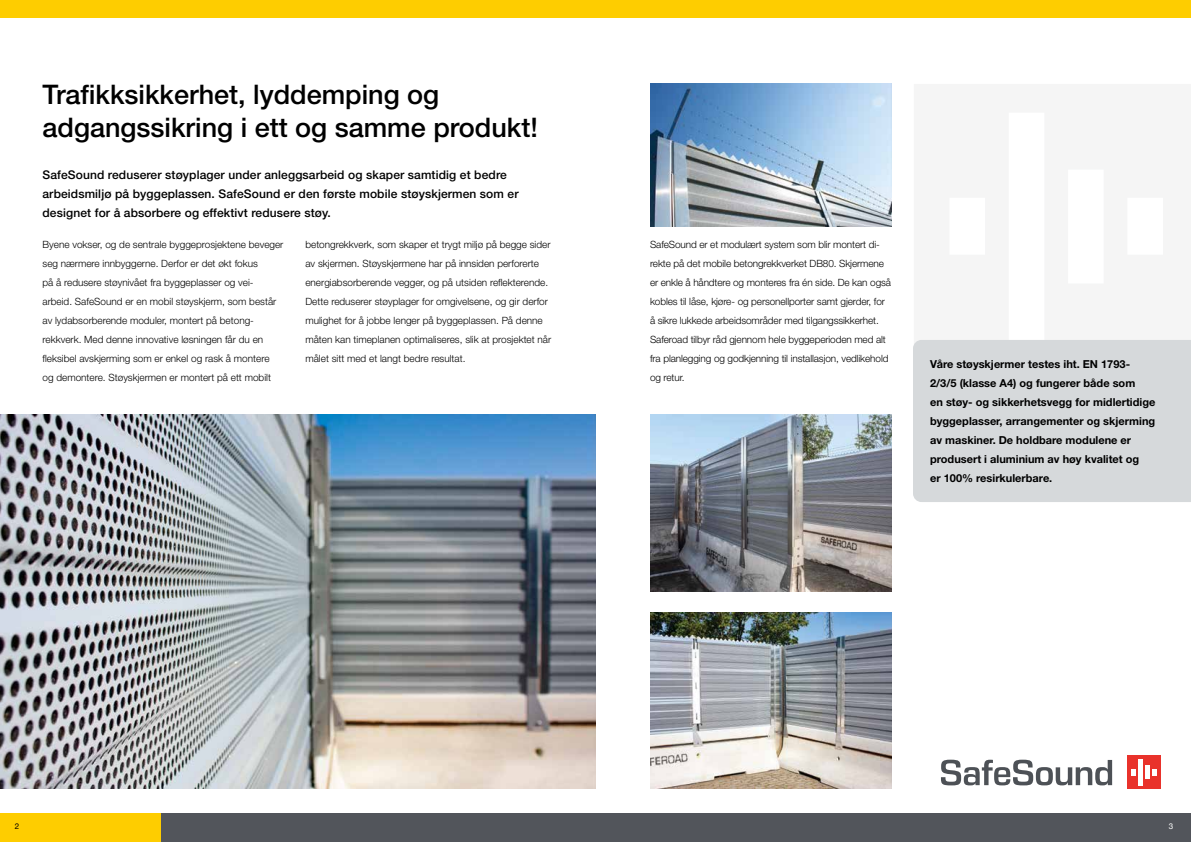
<style>
.page{position:relative;width:1191px;height:842px;background:#fff}
.page>*{position:absolute;margin:0;border:0;box-sizing:border-box;transform-origin:0 0}
.t1{font:500 27px/32.4px "Helvetica Neue LT Std";color:#000}
.t2{font:500 12px/19px "Helvetica Neue LT Std";letter-spacing:.01em;color:#000}
.t3{font:700 11px/19px "Helvetica Neue LT Std";color:#000}
.t4{font:300 10px/19px "Helvetica Neue LT Std";color:#000}
.t5{font:8px "Helvetica Neue";color:#000}
.t6{font:8px "Helvetica Neue";color:#fff}
</style>
<div class="page">
<div style="left:913px;top:340px;width:278px;height:162px;background:#d6d9db"></div>
<img style="left:0;top:415px;width:595px;height:374px">
<img style="left:650px;top:84px;width:241px;height:142px">
<img style="left:650px;top:415px;width:241px;height:176px">
<img style="left:650px;top:612px;width:241px;height:177px">
<svg style="left:941px;top:760px;width:171px;height:25px"></svg>
<div style="left:1127px;top:755px;width:33px;height:34px;background:#e9322b"></div>
<svg style="left:1152px;top:769px;width:4px;height:6px"></svg>
<hr style="left:1145px;top:765px;width:4px;height:14px;background:#fff">
<hr style="left:1138px;top:759px;width:4px;height:27px;background:#fff">
<svg style="left:1131px;top:769px;width:4px;height:6px"></svg>
<div style="left:0;top:813px;width:162px;height:29px;background:#fecd00"></div>
<div style="left:162px;top:813px;width:1029px;height:29px;background:#52555b"></div>
<div style="left:0;top:0;width:1191px;height:18px;background:#fecd00"></div>
<h1 class="t1" style="left:43px;top:78px;width:497px">Trafikksikkerhet, lyddemping og adgangssikring i ett og samme produkt!</h1>
<p class="t2" style="left:43px;top:165px;width:477px">SafeSound reduserer støyplager under anleggsarbeid og skaper samtidig et bedre arbeidsmiljø på byggeplassen. SafeSound er den første mobile støyskjermen som er designet for å absorbere og effektivt redusere støy.</p>
<p class="t4" style="left:43px;top:235px;width:242px">Byene vokser, og de sentrale byggeprosjektene beveger seg nærmere innbyggerne. Derfor er det økt fokus<br>på å redusere støynivået fra byggeplasser og vei&shy;arbeid. SafeSound er en mobil støyskjerm, som består av lydabsorberende moduler, montert på betong&shy;rekkverk. Med denne innovative løsningen får du en fleksibel avskjerming som er enkel og rask å montere<br>og demontere. Støyskjermen er montert på ett mobilt</p>
<p class="t4" style="left:305px;top:235px;width:247px">betongrekkverk, som skaper et trygt miljø på begge sider av skjermen. Støyskjermene har på innsiden perforerte energiabsorberende vegger, og på utsiden reflekterende.<br>Dette reduserer støyplager for omgivelsene, og gir derfor mulighet for å jobbe lenger på byggeplassen. På denne måten kan timeplanen optimaliseres, slik at prosjektet når målet sitt med et langt bedre resultat.</p>
<p class="t4" style="left:650px;top:235px;width:242px">SafeSound er et modulært system som blir montert di&shy;rekte på det mobile betongrekkverket DB80. Skjermene er enkle å håndtere og monteres fra én side. De kan også kobles til låse, kjøre- og personellporter samt gjerder, for å sikre lukkede arbeidsområder med tilgangssikkerhet.<br>Saferoad tilbyr råd gjennom hele byggeperioden med alt fra planlegging og godkjenning til installasjon, vedlikehold og retur.</p>
<p class="t3" style="left:930px;top:354px;width:227px">Våre støyskjermer testes iht. EN 1793- 2/3/5 (klasse A4) og fungerer både som<br>en støy- og sikkerhetsvegg for midlertidige byggeplasser, arrangementer og skjerming av maskiner. De holdbare modulene er produsert i aluminium av høy kvalitet og<br>er 100% resirkulerbare.</p>
<p class="t5" style="left:15px;top:820px;width:6px">2</p>
<p class="t6" style="left:1168px;top:820px;width:6px">3</p>
</div>
